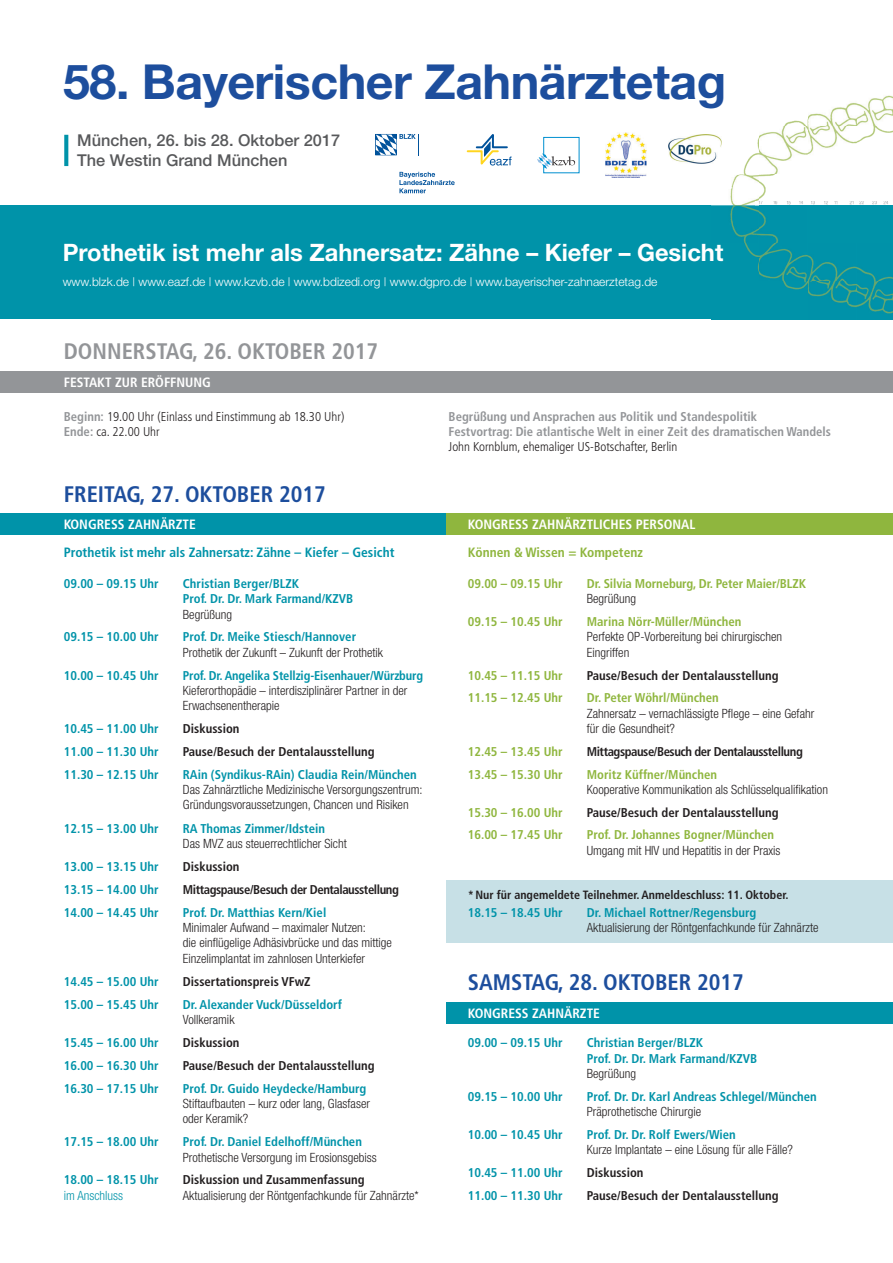
<style>
.page{position:relative;width:893px;height:1263px;background:#fff}
.page>*{position:absolute;margin:0;border:0;box-sizing:border-box;transform-origin:0 0}
.t1{font:700 48.3px "Helvetica Neue";letter-spacing:-.01em;color:#1d4e9d}
.t2{font:700 24px "Helvetica Neue";color:#fff}
.t3{font:700 condensed 22.5px "Frutiger";color:#1d4e9d}
.t4{font:700 condensed 22.5px "Frutiger";color:#939598}
.t5{font:500 16.35px/19.6px "Helvetica Neue";color:#58595b}
.t6{font:700 condensed 13.5px "Frutiger";color:#fff}
.t7{font:700 condensed 13.5px "Frutiger";color:#0093a9}
.t8{font:700 condensed 13.5px "Frutiger";color:#8fb63e}
.t9{font:300 condensed 12.75px/15.3px "Helvetica Neue";color:#231f20}
.t10{font:700 condensed 12.75px/15.3px "Frutiger";color:#0093a9}
.t11{font:700 condensed 12.75px "Frutiger";color:#231f20}
.t12{font:700 condensed 12.75px "Frutiger";color:#8fb63e}
.t13{font:700 condensed 12.75px/15.3px "Frutiger";color:#939598}
.t14{font:300 condensed 12.75px/15.3px "Frutiger";color:#231f20}
.t15{font:700 condensed 12.75px "Frutiger";letter-spacing:-.035em;color:#231f20}
.t16{font:300 condensed 12.75px "Helvetica Neue";color:#0093a9}
.t17{font:300 12px "Helvetica Neue";color:#fff}
.t18{font:700 condensed 12px "Frutiger";color:#231f20}
.s1{font-weight:700;color:#939598}
</style>
<div class="page">
<div style="left:446px;top:881px;width:447px;height:62px;background:#c7e0e6"></div>
<div style="left:0;top:371px;width:893px;height:21px;background:#939598"></div>
<div style="left:0;top:513px;width:446px;height:21px;background:#0093a9"></div>
<div style="left:447px;top:513px;width:446px;height:21px;background:#8fb63e"></div>
<div style="left:447px;top:1002px;width:446px;height:22px;background:#0093a9"></div>
<div style="left:0;top:206px;width:893px;height:113px;background:#0093a9"></div>
<img style="left:711px;top:95px;width:182px;height:80px">
<img style="left:711px;top:175px;width:49px;height:100px">
<img style="left:760px;top:175px;width:14px;height:24px">
<img style="left:711px;top:319px;width:182px;height:1px">
<img style="left:756px;top:201px;width:137px;height:5px">
<img style="left:760px;top:211px;width:133px;height:103px">
<svg style="left:64px;top:135px;width:4px;height:31px"></svg>
<svg style="left:375px;top:134px;width:44px;height:21px"></svg>
<svg style="left:399px;top:172px;width:56px;height:21px"></svg>
<svg style="left:467px;top:134px;width:45px;height:32px"></svg>
<svg style="left:537px;top:137px;width:42px;height:36px"></svg>
<img style="left:668px;top:135px;width:54px;height:28px">
<img style="left:606px;top:133px;width:40px;height:45px">
<h1 class="t1" style="left:63px;top:64px;width:665px">58. Bayerischer Zahnärztetag</h1>
<p class="t5" style="left:77px;top:132px;width:264px">München, 26. bis 28. Oktober 2017<br>The Westin Grand München</p>
<h2 class="t2" style="left:63px;top:244px;width:662px">Prothetik ist mehr als Zahnersatz: Zähne – Kiefer – Gesicht</h2>
<p class="t17" style="left:63px;top:277px;width:596px">www.blzk.de | www.eazf.de | www.kzvb.de | www.bdizedi.org | www.dgpro.de | www.bayerischer-zahnaerztetag.de</p>
<h3 class="t4" style="left:64px;top:342px;width:316px">DONNERSTAG, 26. OKTOBER 2017</h3>
<p class="t6" style="left:64px;top:377px;width:149px">FESTAKT ZUR ERÖFFNUNG</p>
<p class="t14" style="left:64px;top:409px;width:282px"><span class="s1">Beginn:</span> 19.00 Uhr (Einlass und Einstimmung ab 18.30 Uhr)<br><span class="s1">Ende:</span> ca. 22.00 Uhr</p>
<p class="t13" style="left:449px;top:409px;width:384px">Begrüßung und Ansprachen aus Politik und Standespolitik<br>Festvortrag: Die atlantische Welt in einer Zeit des dramatischen Wandels</p>
<p class="t14" style="left:449px;top:440px;width:230px">John Kornblum, ehemaliger US-Botschafter, Berlin</p>
<h3 class="t3" style="left:64px;top:485px;width:264px">FREITAG, 27. OKTOBER 2017</h3>
<p class="t6" style="left:64px;top:519px;width:133px">KONGRESS ZAHNÄRZTE</p>
<p class="t6" style="left:468px;top:519px;width:229px">KONGRESS ZAHNÄRZTLICHES PERSONAL</p>
<p class="t7" style="left:64px;top:547px;width:332px">Prothetik ist mehr als Zahnersatz: Zähne – Kiefer – Gesicht</p>
<p class="t10" style="left:64px;top:577px;width:96px">09.00 – 09.15 Uhr</p>
<p class="t10" style="left:183px;top:577px;width:172px">Christian Berger/BLZK<br>Prof. Dr. Dr. Mark Farmand/KZVB</p>
<p class="t9" style="left:183px;top:607px;width:51px">Begrüßung</p>
<p class="t10" style="left:64px;top:630px;width:96px">09.15 – 10.00 Uhr</p>
<p class="t10" style="left:183px;top:630px;width:175px">Prof. Dr. Meike Stiesch/Hannover</p>
<p class="t9" style="left:183px;top:646px;width:202px">Prothetik der Zukunft – Zukunft der Prothetik</p>
<p class="t10" style="left:64px;top:668px;width:96px">10.00 – 10.45 Uhr</p>
<p class="t10" style="left:183px;top:668px;width:242px">Prof. Dr. Angelika Stellzig-Eisenhauer/Würzburg</p>
<p class="t9" style="left:183px;top:684px;width:226px">Kieferorthopädie – interdisziplinärer Partner in der<br>Erwachsenentherapie</p>
<p class="t10" style="left:64px;top:722px;width:96px">10.45 – 11.00 Uhr</p>
<p class="t11" style="left:183px;top:723px;width:58px">Diskussion</p>
<p class="t10" style="left:64px;top:745px;width:96px">11.00 – 11.30 Uhr</p>
<p class="t11" style="left:183px;top:746px;width:193px">Pause/Besuch der Dentalausstellung</p>
<p class="t10" style="left:64px;top:767px;width:96px">11.30 – 12.15 Uhr</p>
<p class="t10" style="left:183px;top:767px;width:235px">RAin (Syndikus-RAin) Claudia Rein/München</p>
<p class="t9" style="left:183px;top:783px;width:241px">Das Zahnärztliche Medizinische Versorgungszentrum:<br>Gründungsvoraussetzungen, Chancen und Risiken</p>
<p class="t10" style="left:64px;top:822px;width:96px">12.15 – 13.00 Uhr</p>
<p class="t10" style="left:183px;top:822px;width:144px">RA Thomas Zimmer/Idstein</p>
<p class="t9" style="left:183px;top:837px;width:165px">Das MVZ aus steuerrechtlicher Sicht</p>
<p class="t10" style="left:64px;top:860px;width:96px">13.00 – 13.15 Uhr</p>
<p class="t11" style="left:183px;top:861px;width:58px">Diskussion</p>
<p class="t10" style="left:64px;top:883px;width:96px">13.15 – 14.00 Uhr</p>
<p class="t15" style="left:183px;top:884px;width:217px">Mittagspause/Besuch der Dentalausstellung</p>
<p class="t10" style="left:64px;top:905px;width:96px">14.00 – 14.45 Uhr</p>
<p class="t10" style="left:183px;top:905px;width:145px">Prof. Dr. Matthias Kern/Kiel</p>
<p class="t9" style="left:183px;top:921px;width:211px">Minimaler Aufwand – maximaler Nutzen:<br>die einflügelige Adhäsivbrücke und das mittige<br>Einzelimplantat im zahnlosen Unterkiefer</p>
<p class="t10" style="left:64px;top:975px;width:96px">14.45 – 15.00 Uhr</p>
<p class="t11" style="left:183px;top:977px;width:129px">Dissertationspreis VFwZ</p>
<p class="t10" style="left:64px;top:998px;width:96px">15.00 – 15.45 Uhr</p>
<p class="t10" style="left:183px;top:998px;width:161px">Dr. Alexander Vuck/Düsseldorf</p>
<p class="t9" style="left:183px;top:1013px;width:53px">Vollkeramik</p>
<p class="t10" style="left:64px;top:1036px;width:96px">15.45 – 16.00 Uhr</p>
<p class="t11" style="left:183px;top:1038px;width:58px">Diskussion</p>
<p class="t10" style="left:64px;top:1059px;width:96px">16.00 – 16.30 Uhr</p>
<p class="t11" style="left:183px;top:1060px;width:193px">Pause/Besuch der Dentalausstellung</p>
<p class="t10" style="left:64px;top:1082px;width:96px">16.30 – 17.15 Uhr</p>
<p class="t10" style="left:183px;top:1082px;width:185px">Prof. Dr. Guido Heydecke/Hamburg</p>
<p class="t9" style="left:183px;top:1097px;width:189px">Stiftaufbauten – kurz oder lang, Glasfaser oder Keramik?</p>
<p class="t10" style="left:64px;top:1135px;width:96px">17.15 – 18.00 Uhr</p>
<p class="t10" style="left:183px;top:1135px;width:181px">Prof. Dr. Daniel Edelhoff/München</p>
<p class="t9" style="left:183px;top:1150px;width:195px">Prothetische Versorgung im Erosionsgebiss</p>
<p class="t10" style="left:64px;top:1173px;width:96px">18.00 – 18.15 Uhr</p>
<p class="t11" style="left:183px;top:1175px;width:183px">Diskussion und Zusammenfassung</p>
<p class="t16" style="left:64px;top:1190px;width:61px">im Anschluss</p>
<p class="t9" style="left:183px;top:1188px;width:237px">Aktualisierung der Röntgenfachkunde für Zahnärzte*</p>
<p class="t8" style="left:468px;top:547px;width:177px">Können &amp; Wissen = Kompetenz</p>
<p class="t12" style="left:468px;top:578px;width:96px">09.00 – 09.15 Uhr</p>
<p class="t12" style="left:587px;top:578px;width:221px">Dr. Silvia Morneburg, Dr. Peter Maier/BLZK</p>
<p class="t9" style="left:587px;top:592px;width:51px">Begrüßung</p>
<p class="t12" style="left:468px;top:616px;width:96px">09.15 – 10.45 Uhr</p>
<p class="t12" style="left:587px;top:616px;width:156px">Marina Nörr-Müller/München</p>
<p class="t9" style="left:587px;top:630px;width:197px">Perfekte OP-Vorbereitung bei chirurgischen<br>Eingriffen</p>
<p class="t12" style="left:468px;top:670px;width:96px">10.45 – 11.15 Uhr</p>
<p class="t11" style="left:587px;top:670px;width:193px">Pause/Besuch der Dentalausstellung</p>
<p class="t12" style="left:468px;top:693px;width:96px">11.15 – 12.45 Uhr</p>
<p class="t12" style="left:587px;top:693px;width:133px">Dr. Peter Wöhrl/München</p>
<p class="t9" style="left:587px;top:706px;width:229px">Zahnersatz – vernachlässigte Pflege – eine Gefahr für die Gesundheit?</p>
<p class="t12" style="left:468px;top:746px;width:96px">12.45 – 13.45 Uhr</p>
<p class="t15" style="left:587px;top:746px;width:217px">Mittagspause/Besuch der Dentalausstellung</p>
<p class="t12" style="left:468px;top:769px;width:96px">13.45 – 15.30 Uhr</p>
<p class="t12" style="left:587px;top:769px;width:132px">Moritz Küffner/München</p>
<p class="t9" style="left:587px;top:783px;width:243px">Kooperative Kommunikation als Schlüsselqualifikation</p>
<p class="t12" style="left:468px;top:807px;width:96px">15.30 – 16.00 Uhr</p>
<p class="t11" style="left:587px;top:807px;width:193px">Pause/Besuch der Dentalausstellung</p>
<p class="t12" style="left:468px;top:830px;width:96px">16.00 – 17.45 Uhr</p>
<p class="t12" style="left:587px;top:830px;width:189px">Prof. Dr. Johannes Bogner/München</p>
<p class="t9" style="left:587px;top:844px;width:195px">Umgang mit HIV und Hepatitis in der Praxis</p>
<p class="t18" style="left:468px;top:890px;width:322px">* Nur für angemeldete Teilnehmer. Anmeldeschluss: 11. Oktober.</p>
<p class="t10" style="left:468px;top:906px;width:96px">18.15 – 18.45 Uhr</p>
<p class="t10" style="left:587px;top:906px;width:171px">Dr. Michael Rottner/Regensburg</p>
<p class="t9" style="left:587px;top:921px;width:233px">Aktualisierung der Röntgenfachkunde für Zahnärzte</p>
<h3 class="t3" style="left:468px;top:973px;width:278px">SAMSTAG, 28. OKTOBER 2017</h3>
<p class="t6" style="left:468px;top:1008px;width:133px">KONGRESS ZAHNÄRZTE</p>
<p class="t10" style="left:468px;top:1036px;width:96px">09.00 – 09.15 Uhr</p>
<p class="t10" style="left:587px;top:1036px;width:172px">Christian Berger/BLZK<br>Prof. Dr. Dr. Mark Farmand/KZVB</p>
<p class="t9" style="left:587px;top:1067px;width:51px">Begrüßung</p>
<p class="t10" style="left:468px;top:1089px;width:96px">09.15 – 10.00 Uhr</p>
<p class="t10" style="left:587px;top:1089px;width:231px">Prof. Dr. Dr. Karl Andreas Schlegel/München</p>
<p class="t9" style="left:587px;top:1105px;width:116px">Präprothetische Chirurgie</p>
<p class="t10" style="left:468px;top:1128px;width:96px">10.00 – 10.45 Uhr</p>
<p class="t10" style="left:587px;top:1128px;width:150px">Prof. Dr. Dr. Rolf Ewers/Wien</p>
<p class="t9" style="left:587px;top:1143px;width:208px">Kurze Implantate – eine Lösung für alle Fälle?</p>
<p class="t10" style="left:468px;top:1166px;width:96px">10.45 – 11.00 Uhr</p>
<p class="t11" style="left:587px;top:1167px;width:58px">Diskussion</p>
<p class="t10" style="left:468px;top:1188px;width:96px">11.00 – 11.30 Uhr</p>
<p class="t11" style="left:587px;top:1190px;width:193px">Pause/Besuch der Dentalausstellung</p>
</div>
